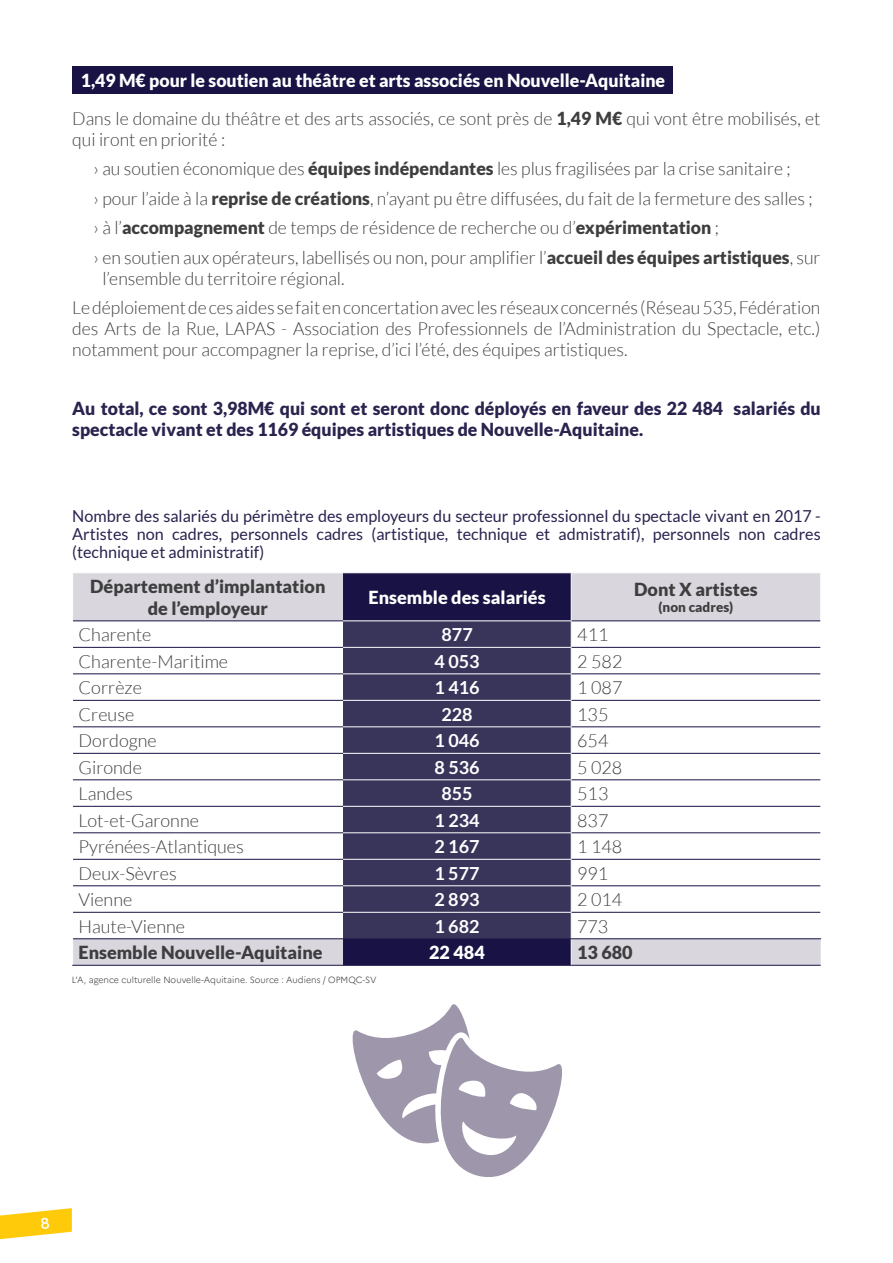
<style>
.page{position:relative;width:893px;height:1263px;background:#fff}
.page>*{position:absolute;margin:0;border:0;box-sizing:border-box;transform-origin:0 0}
.t1{font:300 18px/29.5px "Lato";color:#3e3e3f}
.t2{font:900 18px/21px "Lato";color:#29234e}
.t3{font:900 18px/21.6px "Lato";color:#3e3e3f;text-align:center}
.t4{font:700 18px "Lato";color:#fff}
.t5{font:900 18px "Lato";color:#fff}
.t6{font:16.5px/18px "Lato";color:#29234e;text-align:justify}
.t7{font:900 13.5px "Lato";color:#3e3e3f}
.t8{font:300 9px "Marianne";color:#3e3e3f}
.s1{font-weight:900;color:#fff}
.s2{font-weight:900}
</style>
<div class="page">
<div style="left:72px;top:67px;width:601px;height:27px;background:#181344"></div>
<svg style="left:73px;top:573px;width:748px;height:392px"></svg>
<div style="left:343px;top:573px;width:228px;height:392px;background:#181344"></div>
<div style="left:343px;top:621px;width:228px;height:317px;background:#39345a"></div>
<hr style="left:571px;top:573px;width:1px;height:47px;background:#fff">
<hr style="left:820px;top:573px;width:1px;height:48px;background:#fff">
<hr style="left:343px;top:620px;width:229px;height:1px;background:#fff">
<hr style="left:343px;top:647px;width:229px;height:1px;background:#fff">
<hr style="left:343px;top:673px;width:229px;height:1px;background:#fff">
<hr style="left:343px;top:700px;width:229px;height:1px;background:#fff">
<hr style="left:343px;top:726px;width:229px;height:1px;background:#fff">
<hr style="left:343px;top:753px;width:229px;height:1px;background:#fff">
<hr style="left:343px;top:779px;width:229px;height:1px;background:#fff">
<hr style="left:343px;top:806px;width:229px;height:1px;background:#fff">
<hr style="left:343px;top:832px;width:229px;height:1px;background:#fff">
<hr style="left:343px;top:859px;width:229px;height:1px;background:#fff">
<hr style="left:343px;top:885px;width:229px;height:1px;background:#fff">
<hr style="left:343px;top:912px;width:229px;height:1px;background:#fff">
<svg style="left:820px;top:621px;width:1px;height:317px"></svg>
<hr style="left:73px;top:620px;width:270px;height:1px;background:#181344">
<hr style="left:73px;top:647px;width:270px;height:1px;background:#181344">
<hr style="left:73px;top:673px;width:270px;height:1px;background:#181344">
<hr style="left:73px;top:700px;width:270px;height:1px;background:#181344">
<hr style="left:73px;top:726px;width:270px;height:1px;background:#181344">
<hr style="left:73px;top:753px;width:270px;height:1px;background:#181344">
<hr style="left:73px;top:779px;width:270px;height:1px;background:#181344">
<hr style="left:73px;top:806px;width:270px;height:1px;background:#181344">
<hr style="left:73px;top:832px;width:270px;height:1px;background:#181344">
<hr style="left:73px;top:859px;width:270px;height:1px;background:#181344">
<hr style="left:73px;top:885px;width:270px;height:1px;background:#181344">
<hr style="left:73px;top:912px;width:270px;height:1px;background:#181344">
<hr style="left:73px;top:938px;width:270px;height:1px;background:#181344">
<hr style="left:72px;top:965px;width:271px;height:1px;background:#181344">
<hr style="left:572px;top:620px;width:248px;height:1px;background:#181344">
<hr style="left:572px;top:647px;width:248px;height:1px;background:#181344">
<hr style="left:572px;top:673px;width:248px;height:1px;background:#181344">
<hr style="left:572px;top:700px;width:248px;height:1px;background:#181344">
<hr style="left:572px;top:726px;width:248px;height:1px;background:#181344">
<hr style="left:572px;top:753px;width:248px;height:1px;background:#181344">
<hr style="left:572px;top:779px;width:248px;height:1px;background:#181344">
<hr style="left:572px;top:806px;width:248px;height:1px;background:#181344">
<hr style="left:572px;top:832px;width:248px;height:1px;background:#181344">
<hr style="left:572px;top:859px;width:248px;height:1px;background:#181344">
<hr style="left:572px;top:885px;width:248px;height:1px;background:#181344">
<hr style="left:572px;top:912px;width:248px;height:1px;background:#181344">
<hr style="left:343px;top:938px;width:228px;height:1px;background:#181344">
<hr style="left:343px;top:965px;width:228px;height:1px;background:#181344">
<svg style="left:571px;top:621px;width:1px;height:344px"></svg>
<hr style="left:571px;top:938px;width:250px;height:1px;background:#181344">
<hr style="left:571px;top:965px;width:250px;height:1px;background:#181344">
<svg style="left:352px;top:1004px;width:210px;height:173px"></svg>
<svg style="left:0;top:1208px;width:72px;height:32px"></svg>
<p class="t1" style="left:72px;top:61px;width:750px;line-height:38px;text-indent:9px"><span class="s1">1,49 M€ pour le soutien au théâtre et arts associés en Nouvelle-Aquitaine<br></span>Dans le domaine du théâtre et des arts associés, ce sont près de <span class="s2">1,49 M€</span> qui vont être mobilisés, et</p>
<p class="t1" style="left:94px;top:125px;width:728px;text-indent:-21px">qui iront en priorité :<br>› au soutien économique des <span class="s2">équipes indépendantes</span> les plus fragilisées par la crise sanitaire ;<br>› pour l’aide à la <span class="s2">reprise de créations</span>, n’ayant pu être diffusées, du fait de la fermeture des salles ; › à l’<span class="s2">accompagnement</span> de temps de résidence de recherche ou d’<span class="s2">expérimentation</span> ;<br>› en soutien aux opérateurs, labellisés ou non, pour amplifier l’<span class="s2">accueil des équipes artistiques</span>, sur</p>
<p class="t1" style="left:72px;top:264px;width:750px;text-indent:30px">l’ensemble du territoire régional.<br>Le déploiement de ces aides se fait en concertation avec les réseaux concernés (Réseau 535, Fédération</p>
<p class="t1" style="left:72px;top:318px;width:750px;line-height:21px">des Arts de la Rue, LAPAS - Association des Professionnels de l’Administration du Spectacle, etc.) notamment pour accompagner la reprise, d’ici l’été, des équipes artistiques.</p>
<p class="t2" style="left:72px;top:398px;width:750px">Au total, ce sont 3,98M€ qui sont et seront donc déployés en faveur des 22 484 salariés du spectacle vivant et des 1169 équipes artistiques de Nouvelle-Aquitaine.</p>
<p class="t6" style="left:72px;top:507px;width:750px">Nombre des salariés du périmètre des employeurs du secteur professionnel du spectacle vivant en 2017 - Artistes non cadres, personnels cadres (artistique, technique et admistratif), personnels non cadres (technique et administratif)</p>
<p class="t3" style="left:90px;top:575px;width:237px">Département d’implantation de l’employeur</p>
<p class="t5" style="left:369px;top:587px;width:179px">Ensemble des salariés</p>
<p class="t3" style="left:634px;top:578px;width:125px">Dont X artistes</p>
<p class="t7" style="left:659px;top:599px;width:76px">(non cadres)</p>
<p class="t1" style="left:79px;top:620px;width:74px">Charente</p>
<p class="t4" style="left:441px;top:624px;width:33px">877</p>
<p class="t1" style="left:577px;top:620px;width:33px">411</p>
<p class="t1" style="left:79px;top:647px;width:151px">Charente-Maritime</p>
<p class="t4" style="left:434px;top:651px;width:47px">4 053</p>
<p class="t1" style="left:577px;top:647px;width:47px">2 582</p>
<p class="t1" style="left:79px;top:673px;width:65px">Corrèze</p>
<p class="t4" style="left:434px;top:677px;width:47px">1 416</p>
<p class="t1" style="left:577px;top:673px;width:47px">1 087</p>
<p class="t1" style="left:79px;top:700px;width:57px">Creuse</p>
<p class="t4" style="left:441px;top:704px;width:33px">228</p>
<p class="t1" style="left:577px;top:700px;width:33px">135</p>
<p class="t1" style="left:79px;top:726px;width:80px">Dordogne</p>
<p class="t4" style="left:434px;top:730px;width:47px">1 046</p>
<p class="t1" style="left:577px;top:726px;width:33px">654</p>
<p class="t1" style="left:79px;top:753px;width:65px">Gironde</p>
<p class="t4" style="left:434px;top:757px;width:47px">8 536</p>
<p class="t1" style="left:577px;top:753px;width:47px">5 028</p>
<p class="t1" style="left:79px;top:779px;width:56px">Landes</p>
<p class="t4" style="left:441px;top:783px;width:33px">855</p>
<p class="t1" style="left:577px;top:779px;width:33px">513</p>
<p class="t1" style="left:79px;top:806px;width:122px">Lot-et-Garonne</p>
<p class="t4" style="left:434px;top:810px;width:47px">1 234</p>
<p class="t1" style="left:577px;top:806px;width:33px">837</p>
<p class="t1" style="left:79px;top:832px;width:167px">Pyrénées-Atlantiques</p>
<p class="t4" style="left:434px;top:836px;width:47px">2 167</p>
<p class="t1" style="left:577px;top:832px;width:47px">1 148</p>
<p class="t1" style="left:79px;top:859px;width:100px">Deux-Sèvres</p>
<p class="t4" style="left:434px;top:863px;width:47px">1 577</p>
<p class="t1" style="left:577px;top:859px;width:33px">991</p>
<p class="t1" style="left:79px;top:885px;width:55px">Vienne</p>
<p class="t4" style="left:434px;top:889px;width:47px">2 893</p>
<p class="t1" style="left:577px;top:885px;width:47px">2 014</p>
<p class="t1" style="left:79px;top:912px;width:108px">Haute-Vienne</p>
<p class="t4" style="left:434px;top:916px;width:47px">1 682</p>
<p class="t1" style="left:577px;top:912px;width:33px">773</p>
<p class="t3" style="left:78px;top:941px;width:246px">Ensemble Nouvelle-Aquitaine</p>
<p class="t5" style="left:429px;top:942px;width:57px">22 484</p>
<p class="t3" style="left:577px;top:941px;width:57px">13 680</p>
<p class="t8" style="left:72px;top:974px;width:306px">L’A, agence culturelle Nouvelle-Aquitaine. Source : Audiens / OPMQC-SV</p>
</div>
